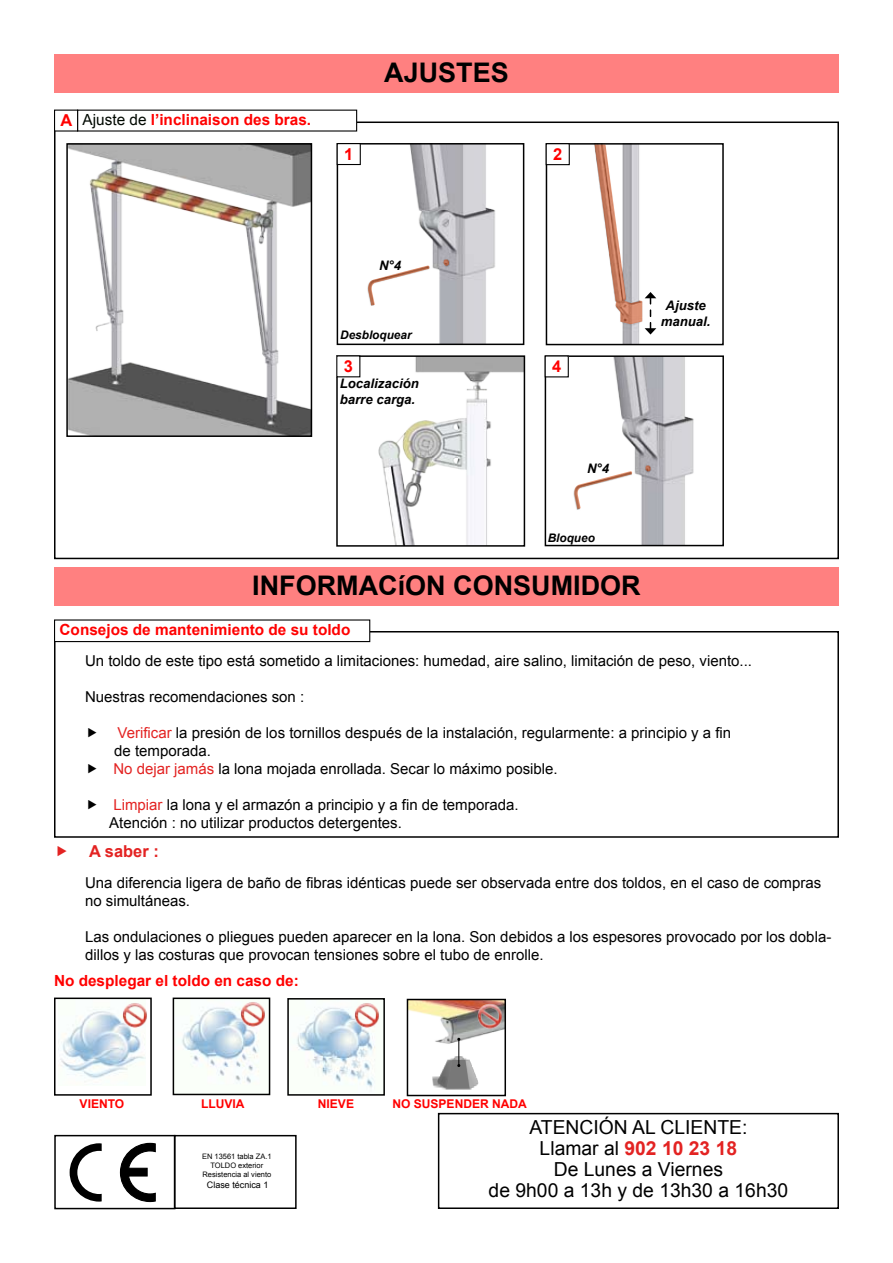
<style>
.page{position:relative;width:893px;height:1263px;background:#fff}
.page>*{position:absolute;margin:0;border:0;box-sizing:border-box;transform-origin:0 0}
.t1{font:700 27px "Arial";color:#000}
.t2{font:19.35px/21px "Arial";color:#000;text-align:center}
.t3{font:700 16.5px "Arial";color:#e32322}
.t4{font:700 16.5px "Arial";color:#f00}
.t5{font:700 15.3px "Arial";color:#f00}
.t6{font:15px/18px "Arial";color:#000}
.t7{font:italic 700 13.2px/15.8px "Arial";color:#000;text-align:center}
.t8{font:700 12px "Arial";color:#f00}
.t9{font:italic 700 11.85px "Arial";color:#000}
.t10{font:9px "Arial";color:#000}
.t11{font:7.5px/9px "Arial";color:#000;text-align:center}
.s1{font-size:16.5px}
.s2{font-weight:400;color:#000800}
.s3{color:#e32322}
.s4{font-weight:700;color:#e32322}
</style>
<div class="page">
<svg style="left:54px;top:121px;width:785px;height:439px"></svg>
<div style="left:174px;top:1135px;width:123px;height:74px;border:2px solid #000"></div>
<svg style="left:70px;top:1143px;width:32px;height:58px"></svg>
<svg style="left:119px;top:1142px;width:37px;height:60px"></svg>
<div style="left:54px;top:1135px;width:121px;height:74px;border:2px solid #000"></div>
<img style="left:69px;top:146px;width:240px;height:288px">
<div style="left:66px;top:143px;width:246px;height:294px;border:2px solid #000"></div>
<div style="left:54px;top:54px;width:785px;height:38px;background:#ff8080"></div>
<div style="left:78px;top:110px;width:279px;height:21px;background:#fff"></div>
<div style="left:55px;top:110px;width:23px;height:21px;background:#fff"></div>
<div style="left:54px;top:110px;width:24px;height:22px;border:1px solid #000"></div>
<img style="left:340px;top:146px;width:181px;height:196px">
<div style="left:337px;top:143px;width:187px;height:202px;border:2px solid #000"></div>
<svg style="left:443px;top:259px;width:6px;height:7px"></svg>
<svg style="left:367px;top:266px;width:62px;height:39px"></svg>
<img style="left:549px;top:146px;width:172px;height:196px">
<div style="left:546px;top:143px;width:178px;height:202px;border:2px solid #000"></div>
<svg style="left:595px;top:145px;width:61px;height:189px"></svg>
<img style="left:339px;top:358px;width:183px;height:186px">
<div style="left:336px;top:355px;width:189px;height:192px;border:2px solid #000"></div>
<img style="left:548px;top:358px;width:173px;height:185px">
<div style="left:545px;top:355px;width:179px;height:191px;border:2px solid #000"></div>
<svg style="left:645px;top:465px;width:6px;height:6px"></svg>
<svg style="left:574px;top:471px;width:58px;height:38px"></svg>
<div style="left:337px;top:144px;width:23px;height:21px;background:#fff"></div>
<div style="left:337px;top:143px;width:24px;height:22px;border:1px solid #000"></div>
<div style="left:546px;top:144px;width:23px;height:21px;background:#fff"></div>
<div style="left:546px;top:143px;width:24px;height:22px;border:1px solid #000"></div>
<div style="left:337px;top:356px;width:23px;height:21px;background:#fff"></div>
<div style="left:336px;top:355px;width:24px;height:22px;border:1px solid #000"></div>
<div style="left:545px;top:356px;width:23px;height:21px;background:#fff"></div>
<div style="left:545px;top:355px;width:24px;height:22px;border:1px solid #000"></div>
<img style="left:410px;top:1002px;width:93px;height:42px">
<div style="left:407px;top:999px;width:99px;height:97px;border:2px solid #000"></div>
<img style="left:60px;top:1009px;width:85px;height:73px">
<div style="left:54px;top:997px;width:98px;height:99px;border:2px solid #000"></div>
<img style="left:296px;top:1007px;width:79px;height:81px">
<div style="left:287px;top:998px;width:98px;height:98px;border:2px solid #000"></div>
<img style="left:432px;top:1059px;width:47px;height:31px">
<svg style="left:447px;top:1038px;width:22px;height:50px"></svg>
<img style="left:122px;top:1003px;width:25px;height:24px">
<img style="left:355px;top:1003px;width:24px;height:25px">
<img style="left:477px;top:1003px;width:25px;height:25px">
<img style="left:181px;top:1007px;width:78px;height:77px">
<div style="left:173px;top:997px;width:97px;height:98px;border:2px solid #000"></div>
<img style="left:240px;top:1002px;width:25px;height:25px">
<div style="left:438px;top:1113px;width:401px;height:96px;border:2px solid #000"></div>
<div style="left:54px;top:567px;width:785px;height:38px;background:#ff8080"></div>
<div style="left:54px;top:631px;width:785px;height:207px;border:2px solid #000"></div>
<div style="left:55px;top:620px;width:315px;height:21px;background:#fff"></div>
<div style="left:54px;top:619px;width:316px;height:23px;border:1px solid #000"></div>
<p class="t5" style="left:60px;top:110px;width:252px"><span class="s1">A</span> <span class="s2">Ajuste de</span> l’inclinaison des bras.</p>
<h1 class="t1" style="left:384px;top:55px;width:126px">AJUSTES</h1>
<p class="t4" style="left:344px;top:143px;width:11px">1</p>
<p class="t4" style="left:553px;top:143px;width:11px">2</p>
<p class="t7" style="left:379px;top:258px;width:24px">N°4</p>
<p class="t9" style="left:340px;top:327px;width:73px">Desbloquear</p>
<p class="t4" style="left:344px;top:355px;width:11px">3</p>
<p class="t4" style="left:552px;top:355px;width:11px">4</p>
<p class="t7" style="left:340px;top:376px;width:80px;text-align:left">Localización barre carga.</p>
<p class="t7" style="left:587px;top:461px;width:24px">N°4</p>
<p class="t7" style="left:661px;top:298px;width:51px">Ajuste manual.</p>
<p class="t9" style="left:548px;top:530px;width:49px">Bloqueo</p>
<h1 class="t1" style="left:252px;top:568px;width:390px">INFORMACíON CONSUMIDOR</h1>
<p class="t5" style="left:60px;top:620px;width:292px">Consejos de mantenimiento de su toldo</p>
<p class="t6" style="left:85px;top:652px;width:668px">Un toldo de este tipo está sometido a limitaciones: humedad, aire salino, limitación de peso, viento...</p>
<p class="t6" style="left:85px;top:688px;width:221px">Nuestras recomendaciones son :</p>
<p class="t6" style="left:113px;top:724px;width:619px"><span class="s3">Verificar</span> la presión de los tornillos después de la instalación, regularmente: a principio y a fin de temporada.<br><span class="s3">No dejar jamás</span> la lona mojada enrollada. Secar lo máximo posible.</p>
<p class="t6" style="left:109px;top:796px;width:411px"><span class="s3">Limpiar</span> la lona y el armazón a principio y a fin de temporada.<br>Atención : no utilizar productos detergentes.</p>
<p class="t3" style="left:89px;top:840px;width:71px">A saber :</p>
<p class="t6" style="left:85px;top:874px;width:738px">Una diferencia ligera de baño de fibras idénticas puede ser observada entre dos toldos, en el caso de compras no simultáneas.</p>
<p class="t6" style="left:85px;top:928px;width:748px">Las ondulaciones o pliegues pueden aparecer en la lona. Son debidos a los espesores provocado por los dobla&shy;dillos y las costuras que provocan tensiones sobre el tubo de enrolle.</p>
<p class="t5" style="left:54px;top:970px;width:246px">No desplegar el toldo en caso de:</p>
<p class="t8" style="left:80px;top:1096px;width:46px">VIENTO</p>
<p class="t8" style="left:201px;top:1096px;width:45px">LLUVIA</p>
<p class="t8" style="left:318px;top:1096px;width:38px">NIEVE</p>
<p class="t8" style="left:392px;top:1096px;width:136px">NO SUSPENDER NADA</p>
<p class="t11" style="left:202px;top:1152px;width:71px">EN 13561 tabla ZA.1<br>TOLDO exterior<br>Resistencia al viento</p>
<p class="t10" style="left:207px;top:1179px;width:63px">Clase técnica 1</p>
<p class="t2" style="left:489px;top:1116px;width:301px">ATENCIÓN AL CLIENTE:<br>Llamar al <span class="s4">902 10 23 18<br></span>De Lunes a Viernes<br>de 9h00 a 13h y de 13h30 a 16h30</p>
</div>
